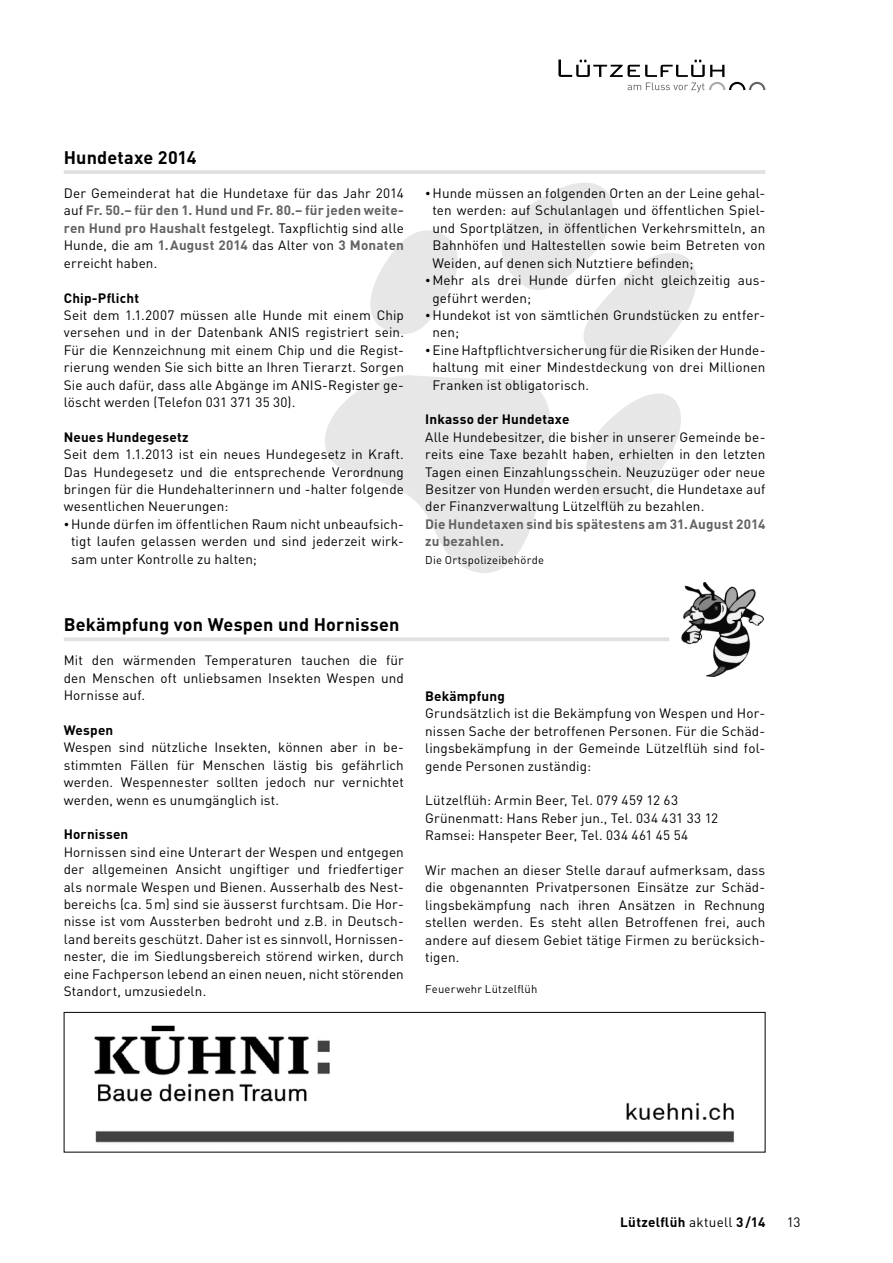
<style>
.page{position:relative;width:893px;height:1263px;background:#fff}
.page>*{position:absolute;margin:0;border:0;box-sizing:border-box;transform-origin:0 0}
.t1{font:700 18px "DIN";letter-spacing:.01em;color:#000}
.t2{font:13.5px/17.4px "DIN";letter-spacing:.01em;color:#000;text-align:justify}
.t3{font:700 13.5px "DIN";letter-spacing:.015em;color:#000}
.t4{font:700 13.5px/17.4px "DIN";letter-spacing:.015em;color:#636363}
.t5{font:11.25px "DIN";letter-spacing:.02em;color:#000}
.s1{font-weight:700;color:#636363}
.s2{font-size:10.5px}
.s3{font-weight:400}
</style>
<div class="page">
<svg style="left:558px;top:60px;width:207px;height:32px"></svg>
<svg style="left:370px;top:230px;width:88px;height:104px"></svg>
<svg style="left:501px;top:183px;width:196px;height:325px"></svg>
<svg style="left:325px;top:375px;width:236px;height:198px;fill:#e7e7e7"></svg>
<hr style="left:64px;top:170px;width:701px;height:4px;background:#e0e0e0">
<svg style="left:64px;top:637px;width:605px;height:4px;background:#e3e3e3"></svg>
<img style="left:681px;top:582px;width:83px;height:94px">
<img style="left:94px;top:1025px;width:640px;height:118px">
<div style="left:64px;top:1012px;width:701px;height:140px;border:1px solid #000"></div>
<h1 class="t1" style="left:64px;top:146px;width:134px">Hundetaxe 2014</h1>
<p class="t2" style="left:64px;top:184px;width:342px">Der Gemeinderat hat die Hundetaxe für das Jahr 2014 auf <span class="s1">Fr. 50.– für den 1. Hund und Fr. 80.– für jeden weite&shy;ren Hund pro Haushalt</span> festgelegt. Taxpflichtig sind alle Hunde, die am <span class="s1">1.August 2014</span> das Alter von <span class="s1">3 Monaten </span>erreicht haben.</p>
<p class="t3" style="left:64px;top:289px;width:77px">Chip-Pflicht</p>
<p class="t2" style="left:64px;top:306px;width:342px">Seit dem 1.1.2007 müssen alle Hunde mit einem Chip versehen und in der Datenbank ANIS registriert sein.<br>Für die Kennzeichnung mit einem Chip und die Regist&shy;rierung wenden Sie sich bitte an Ihren Tierarzt. Sorgen Sie auch dafür, dass alle Abgänge im ANIS-Register ge&shy;löscht werden (Telefon 031 371 35 30).</p>
<p class="t3" style="left:64px;top:428px;width:126px">Neues Hundegesetz</p>
<p class="t2" style="left:64px;top:445px;width:342px">Seit dem 1.1.2013 ist ein neues Hundegesetz in Kraft.<br>Das Hundegesetz und die entsprechende Verordnung bringen für die Hundehalterinnern und -halter folgende wesentlichen Neuerungen:</p>
<p class="t2" style="left:71px;top:515px;width:334px;text-indent:-7px"><span class="s2">•</span> Hunde dürfen im öffentlichen Raum nicht unbeaufsich&shy;tigt laufen gelassen werden und sind jederzeit wirk&shy;sam unter Kontrolle zu halten;</p>
<h1 class="t1" style="left:64px;top:613px;width:337px">Bekämpfung von Wespen und Hornissen</h1>
<p class="t2" style="left:64px;top:651px;width:342px">Mit den wärmenden Temperaturen tauchen die für den Menschen oft unliebsamen Insekten Wespen und Hornisse auf.</p>
<p class="t3" style="left:64px;top:721px;width:51px">Wespen</p>
<p class="t2" style="left:64px;top:738px;width:342px">Wespen sind nützliche Insekten, können aber in be&shy;stimmten Fällen für Menschen lästig bis gefährlich werden. Wespennester sollten jedoch nur vernichtet werden, wenn es unumgänglich ist.</p>
<p class="t3" style="left:64px;top:826px;width:66px">Hornissen</p>
<p class="t2" style="left:64px;top:843px;width:342px">Hornissen sind eine Unterart der Wespen und entgegen der allgemeinen Ansicht ungiftiger und friedfertiger als normale Wespen und Bienen. Ausserhalb des Nest&shy;bereichs (ca. 5m) sind sie äusserst furchtsam. Die Hor&shy;nisse ist vom Aussterben bedroht und z.B. in Deutsch&shy;land bereits geschützt. Daher ist es sinnvoll, Hornissen&shy;nester, die im Siedlungsbereich störend wirken, durch eine Fachperson lebend an einen neuen, nicht störenden Standort, umzusiedeln.</p>
<p class="t2" style="left:432px;top:184px;width:334px;text-indent:-7px"><span class="s2">•</span> Hunde müssen an folgenden Orten an der Leine gehal&shy;ten werden: auf Schulanlagen und öffentlichen Spiel&shy;und Sportplätzen, in öffentlichen Verkehrsmitteln, an Bahnhöfen und Haltestellen sowie beim Betreten von Weiden, auf denen sich Nutztiere befinden;</p>
<p class="t2" style="left:432px;top:271px;width:334px;text-indent:-7px"><span class="s2">•</span> Mehr als drei Hunde dürfen nicht gleichzeitig aus&shy;geführt werden;</p>
<p class="t2" style="left:432px;top:306px;width:334px;text-indent:-7px"><span class="s2">•</span> Hundekot ist von sämtlichen Grundstücken zu entfer&shy;nen;</p>
<p class="t2" style="left:432px;top:341px;width:334px;text-indent:-7px"><span class="s2">•</span> EineHaftpflichtversicherung für die Risiken derHunde&shy;haltung mit einer Mindestdeckung von drei Millionen Franken ist obligatorisch.</p>
<p class="t3" style="left:425px;top:411px;width:146px">Inkasso der Hundetaxe</p>
<p class="t2" style="left:425px;top:428px;width:342px">Alle Hundebesitzer, die bisher in unserer Gemeinde be&shy;reits eine Taxe bezahlt haben, erhielten in den letzten Tagen einen Einzahlungsschein. Neuzuzüger oder neue Besitzer von Hunden werden ersucht, die Hundetaxe auf der Finanzverwaltung Lützelflüh zu bezahlen.</p>
<p class="t4" style="left:425px;top:515px;width:342px">Die Hundetaxen sind bis spätestens am 31.August 2014 zu bezahlen.</p>
<p class="t5" style="left:425px;top:552px;width:120px">Die Ortspolizeibehörde</p>
<p class="t3" style="left:425px;top:687px;width:81px">Bekämpfung</p>
<p class="t2" style="left:425px;top:704px;width:342px">Grundsätzlich ist die Bekämpfung von Wespen und Hor&shy;nissen Sache der betroffenen Personen. Für die Schäd&shy;lingsbekämpfung in der Gemeinde Lützelflüh sind fol&shy;gende Personen zuständig:</p>
<p class="t2" style="left:425px;top:791px;width:295px;text-align:left">Lützelflüh: Armin Beer, Tel. 079 459 12 63<br>Grünenmatt: Hans Reber jun., Tel. 034 431 33 12<br>Ramsei: Hanspeter Beer, Tel. 034 461 45 54</p>
<p class="t2" style="left:425px;top:861px;width:342px">Wir machen an dieser Stelle darauf aufmerksam, dass die obgenannten Privatpersonen Einsätze zur Schäd&shy;lingsbekämpfung nach ihren Ansätzen in Rechnung stellen werden. Es steht allen Betroffenen frei, auch andere auf diesem Gebiet tätige Firmen zu berücksich&shy;tigen.</p>
<p class="t5" style="left:425px;top:982px;width:114px">Feuerwehr Lützelflüh</p>
<p class="t3" style="left:620px;top:1214px;width:147px">Lützelflüh <span class="s3">aktuell</span> 3 /14</p>
<p class="t2" style="left:787px;top:1213px;width:15px">13</p>
</div>
